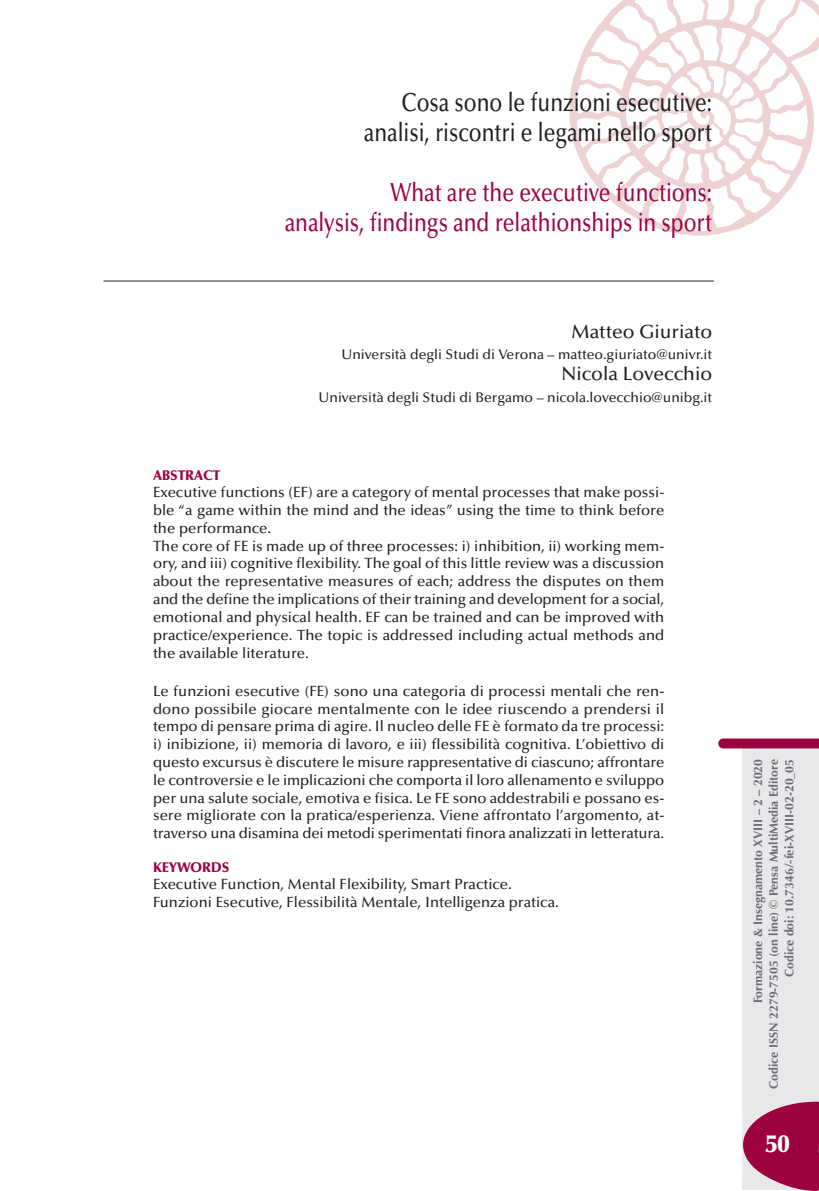
<style>
.page{position:relative;width:819px;height:1191px;background:#fff}
.page>*{position:absolute;margin:0;border:0;box-sizing:border-box;transform-origin:0 0}
.t1{font:500 26.25px/30.1px "Optima";color:#9d0140;text-align:right;scale:.8 1}
.t2{font:500 26.25px/30.1px "Optima";color:#231f20;text-align:right;scale:.8 1}
.t3{font:900 24.5px "Optima";color:#fff}
.t4{font:500 19.25px "Optima";color:#231f20}
.t5{font:500 14.88px/17.8px "Optima";color:#231f20}
.t6{font:500 14px "Optima";color:#231f20}
.t7{font:900 14px "Optima";letter-spacing:-.01em;color:#9d0140}
.t8{font:700 12.25px/15.8px "Optima";color:#6c6d70;text-align:right}
</style>
<div class="page">
<div style="left:741px;top:748px;width:78px;height:442px;background:#e7e8e9"></div>
<svg style="left:718px;top:738px;width:101px;height:10px"></svg>
<svg style="left:743px;top:1101px;width:76px;height:90px"></svg>
<img style="left:569px;top:0;width:250px;height:236px">
<hr style="left:103px;top:281px;width:611px;height:1px;background:#231f20">
<h1 class="t2" style="left:364px;top:89px;width:437px">Cosa sono le funzioni esecutive: analisi, riscontri e legami nello sport</h1>
<h1 class="t1" style="left:285px;top:180px;width:536px">What are the executive functions:<br>analysis, findings and relathionships in sport</h1>
<p class="t4" style="left:571px;top:324px;width:142px">Matteo Giuriato</p>
<p class="t6" style="left:341px;top:349px;width:372px">Università degli Studi di Verona – matteo.giuriato@univr.it</p>
<p class="t4" style="left:561px;top:366px;width:152px">Nicola Lovecchio</p>
<p class="t6" style="left:318px;top:391px;width:395px">Università degli Studi di Bergamo – nicola.lovecchio@unibg.it</p>
<p class="t7" style="left:153px;top:470px;width:69px">ABSTRACT</p>
<p class="t5" style="left:153px;top:485px;width:512px">Executive functions (EF) are a category of mental processes that make possi&shy;ble “a game within the mind and the ideas” using the time to think before the performance.<br>The core of FE is made up of three processes: i) inhibition, ii) working mem&shy;ory, and iii) cognitive flexibility. The goal of this little review was a discussion about the representative measures of each; address the disputes on them and the define the implications of their training and development for a social, emotional and physical health. EF can be trained and can be improved with practice/experience. The topic is addressed including actual methods and the available literature.</p>
<p class="t5" style="left:153px;top:683px;width:512px;text-align:justify">Le funzioni esecutive (FE) sono una categoria di processi mentali che ren&shy;dono possibile giocare mentalmente con le idee riuscendo a prendersi il tempo di pensare prima di agire. Il nucleo delle FE è formato da tre processi: i) inibizione, ii) memoria di lavoro, e iii) flessibilità cognitiva. L’obiettivo di questo excursus è discutere le misure rappresentative di ciascuno; affrontare le controversie e le implicazioni che comporta il loro allenamento e sviluppo per una salute sociale, emotiva e fisica. Le FE sono addestrabili e possano es&shy;sere migliorate con la pratica/esperienza. Viene affrontato l’argomento, at&shy;traverso una disamina dei metodi sperimentati finora analizzati in letteratura.</p>
<p class="t7" style="left:153px;top:862px;width:78px">KEYWORDS</p>
<p class="t5" style="left:153px;top:876px;width:407px">Executive Function, Mental Flexibility, Smart Practice.<br>Funzioni Esecutive, Flessibilità Mentale, Intelligenza pratica.</p>
<p class="t8" style="left:750px;top:1089px;width:331px;rotate:-90deg">Formazione &amp; Insegnamento XVIII – 2 – 2020<br>Codice ISSN 2279-7505 (on line) © Pensa MultiMedia Editore<br>Codice doi: 10.7346/-fei-XVIII-02-20_05</p>
<h2 class="t3" style="left:765px;top:1134px;width:26px">50</h2>
</div>
